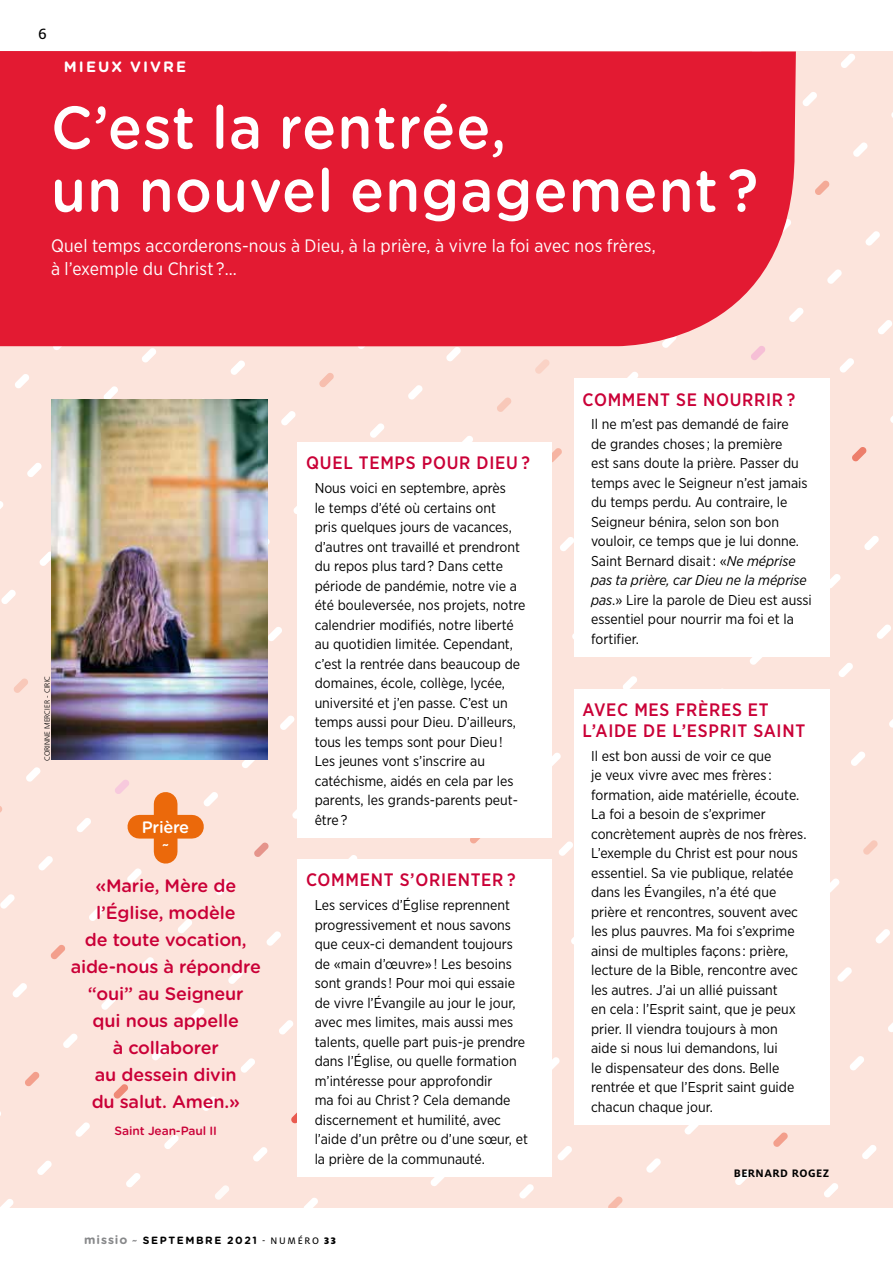
<style>
.page{position:relative;width:893px;height:1263px;background:#fff}
.page>*{position:absolute;margin:0;border:0;box-sizing:border-box;transform-origin:0 0}
.t1{font:500 60px/63px "Gotham Rounded";letter-spacing:.02em;color:#fff;scale:.94 1}
.t2{font:500 18px/27px "Gotham Rounded";letter-spacing:-.01em;color:#ca0037;text-align:center}
.t3{font:500 18px/21px "Gotham Narrow";letter-spacing:.04em;color:#ca0037}
.t4{font:18px/23.2px "Gotham Narrow";letter-spacing:.01em;color:#fff}
.t5{font:500 16.5px "Gotham Rounded";letter-spacing:-.02em;color:#fff}
.t6{font:16.5px "Milo OT Text";color:#000}
.t7{font:700 15px "Gotham Rounded";letter-spacing:.14em;color:#fff}
.t8{font:500 15px "Gotham Rounded";color:#fff}
.t9{font:14.25px/19.5px "Gotham Narrow";color:#000}
.t10{font:500 12px "Gotham Rounded";letter-spacing:-.01em;color:#ca0037}
.t11{font:700 12px "Milo OT";letter-spacing:.04em;color:#000}
.t12{font:700 10.5px "Gotham Rounded";letter-spacing:.15em;color:#000}
.t13{font:300 7.5px "Frutiger";color:#000}
.s1{font-size:12px;color:#87888a}
.s2{font-style:italic;color:#87888a}
.s3{font-family:"Milo OT Text";font-weight:400}
.s4{font-family:"Milo OT";font-weight:900}
.s5{font-style:italic}
</style>
<div class="page">
<div style="left:0;top:51px;width:893px;height:1157px;background:#fce4dc"></div>
<div style="left:0;top:347px;width:260px;height:310px;background:#fce4dc"></div>
<div style="left:574px;top:689px;width:255px;height:435px;background:#fff"></div>
<div style="left:298px;top:442px;width:254px;height:395px;background:#fff"></div>
<div style="left:298px;top:859px;width:254px;height:317px;background:#fff"></div>
<div style="left:574px;top:378px;width:255px;height:279px;background:#fff"></div>
<div style="left:0;top:51px;width:796px;height:296px;background:#e31a32"></div>
<img style="left:51px;top:400px;width:217px;height:359px">
<div style="left:154px;top:804px;width:23px;height:48px;background:#eb690b"></div>
<div style="left:139px;top:815px;width:53px;height:23px;background:#eb690b"></div>
<p class="t6" style="left:38px;top:24px;width:10px">6</p>
<p class="t7" style="left:64px;top:56px;width:124px">M IEUX VIVRE</p>
<h1 class="t1" style="left:51px;top:93px;width:754px">C’est la rentrée,<br>un nouvel engagement ?</h1>
<p class="t4" style="left:51px;top:234px;width:606px">Quel temps accorderons-nous à Dieu, à la prière, à vivre la foi avec nos frères, à l’exemple du Christ ?…</p>
<p class="t13" style="left:43px;top:761px;width:87px;rotate:-90deg">CORINNE MERCIER - CIRIC</p>
<p class="t5" style="left:142px;top:815px;width:49px">Prière</p>
<p class="t8" style="left:162px;top:839px;width:9px">˜</p>
<p class="t2" style="left:71px;top:872px;width:192px">«Marie, Mère de l’Église, modèle<br>de toute vocation, aide-nous à répondre “oui” au Seigneur<br>qui nous appelle<br>à collaborer<br>au dessein divin<br>du salut. Amen.»</p>
<p class="t10" style="left:115px;top:1123px;width:104px">Saint Jean-Paul II</p>
<p class="t3" style="left:306px;top:452px;width:225px">QUEL TEMPS POUR DIEU ?</p>
<p class="t9" style="left:315px;top:478px;width:212px">Nous voici en septembre, après<br>le temps d’été où certains ont<br>pris quelques jours de vacances, d’autres ont travaillé et prendront du repos plus tard ? Dans cette période de pandémie, notre vie a été bouleversée, nos projets, notre calendrier modifiés, notre liberté au quotidien limitée. Cependant, c’est la rentrée dans beaucoup de domaines, école, collège, lycée, université et j’en passe. C’est un temps aussi pour Dieu. D’ailleurs, tous les temps sont pour Dieu !<br>Les jeunes vont s’inscrire au catéchisme, aidés en cela par les parents, les grands-parents peut&shy;être ?</p>
<p class="t3" style="left:306px;top:869px;width:211px">COMMENT S’ORIENTER ?</p>
<p class="t9" style="left:315px;top:895px;width:215px">Les services d’Église reprennent progressivement et nous savons que ceux-ci demandent toujours de «main d’œuvre» ! Les besoins sont grands ! Pour moi qui essaie de vivre l’Évangile au jour le jour, avec mes limites, mais aussi mes talents, quelle part puis-je prendre dans l’Église, ou quelle formation m’intéresse pour approfondir<br>ma foi au Christ ? Cela demande discernement et humilité, avec l’aide d’un prêtre ou d’une sœur, et la prière de la communauté.</p>
<p class="t12" style="left:84px;top:1232px;width:253px"><span class="s1">MISSIO</span> <span class="s2">~</span> SEPTE MBRE 2021 <span class="s3">- NUMÉRO</span> <span class="s4">33</span></p>
<p class="t3" style="left:583px;top:389px;width:214px">COMMENT SE NOURRIR ?</p>
<p class="t9" style="left:591px;top:414px;width:222px">Il ne m’est pas demandé de faire<br>de grandes choses ; la première<br>est sans doute la prière. Passer du temps avec le Seigneur n’est jamais du temps perdu. Au contraire, le<br>Seigneur bénira, selon son bon vouloir, ce temps que je lui donne.<br>Saint Bernard disait : «<span class="s5">Ne méprise pas ta prière, car Dieu ne la méprise pas</span>.» Lire la parole de Dieu est aussi essentiel pour nourrir ma foi et la fortifier.</p>
<p class="t3" style="left:583px;top:699px;width:224px">AVEC MES FRÈRES ET<br>L’AIDE DE L’ESPRIT SAINT</p>
<p class="t9" style="left:591px;top:746px;width:217px">Il est bon aussi de voir ce que<br>je veux vivre avec mes frères : formation, aide matérielle, écoute.<br>La foi a besoin de s’exprimer concrètement auprès de nos frères.<br>L’exemple du Christ est pour nous essentiel. Sa vie publique, relatée dans les Évangiles, n’a été que prière et rencontres, souvent avec les plus pauvres. Ma foi s’exprime ainsi de multiples façons : prière, lecture de la Bible, rencontre avec les autres. J’ai un allié puissant<br>en cela : l’Esprit saint, que je peux prier. Il viendra toujours à mon aide si nous lui demandons, lui<br>le dispensateur des dons. Belle rentrée et que l’Esprit saint guide chacun chaque jour.</p>
<p class="t11" style="left:734px;top:1167px;width:97px">BERNARD ROGEZ</p>
</div>
